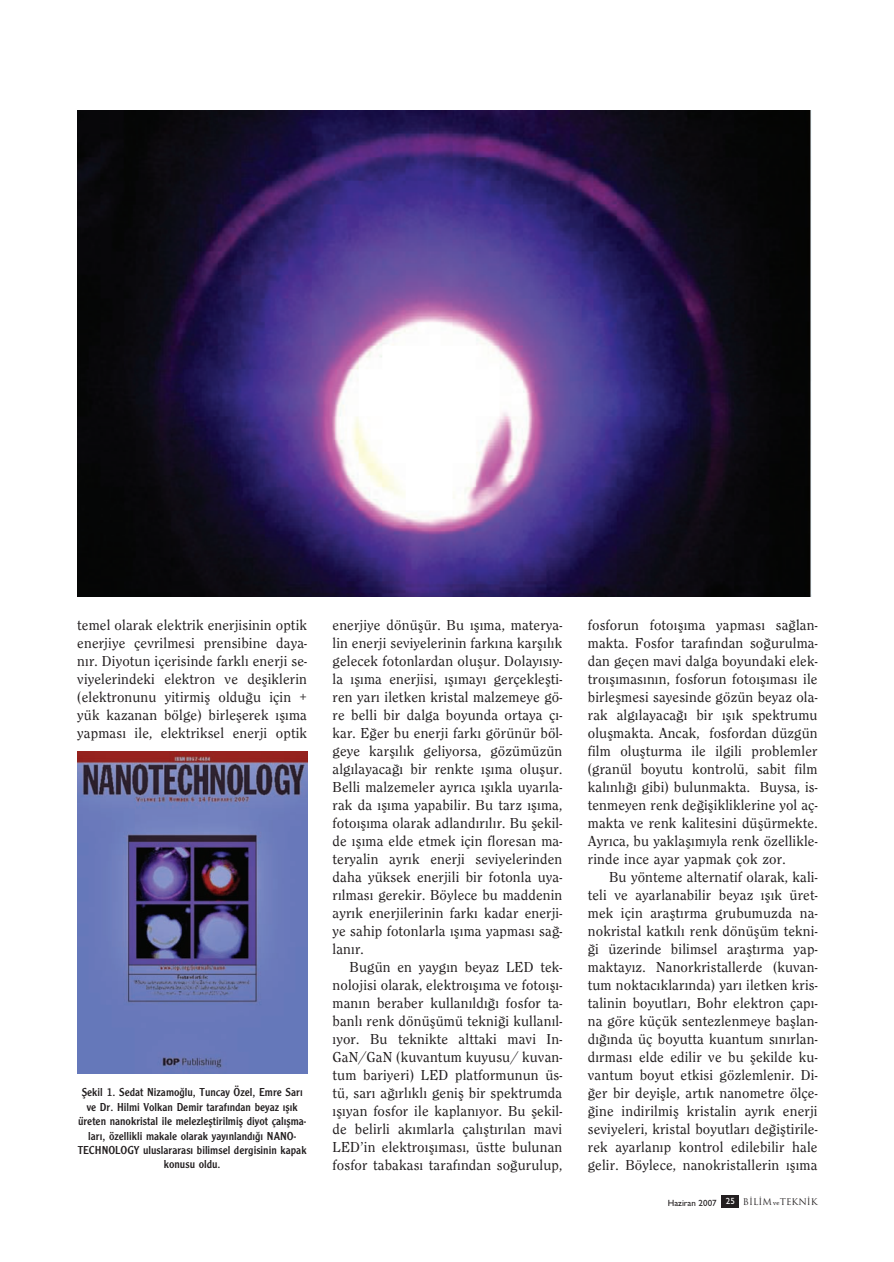
<style>
.page{position:relative;width:894px;height:1262px;background:#fff}
.page>*{position:absolute;margin:0;border:0;box-sizing:border-box;transform-origin:0 0}
.t1{font:500 15px/18px "Clearface";letter-spacing:.01em;color:#231f20;text-align:justify}
.t2{font:12px/14.4px "Clearface Gothic";color:#231f20;text-align:center}
.t3{font:500 9px "Gill Sans";color:#231f20}
.s1{font-family:"Trajan";font-weight:400}
.s2{font-family:"Bookman";font-weight:300;font-size:6px}
</style>
<div class="page">
<div style="left:721px;top:1195px;width:17px;height:13px;background:#231f20"></div>
<img style="left:77px;top:751px;width:231px;height:322px">
<img style="left:77px;top:111px;width:734px;height:485px">
<p class="t1" style="left:77px;top:616px;width:231px">temel olarak elektrik enerjisinin optik enerjiye çevrilmesi prensibine daya&shy;n›r. Diyotun içerisinde farkl› enerji se&shy;viyelerindeki elektron ve defliklerin (elektronunu yitirmifl oldu¤u için + yük kazanan bölge) birleflerek ›fl›ma yapmas› ile, elektriksel enerji optik</p>
<p class="t1" style="left:332px;top:616px;width:231px">enerjiye dönüflür. Bu ›fl›ma, materya&shy;lin enerji seviyelerinin fark›na karfl›l›k gelecek fotonlardan oluflur. Dolay›s›y&shy;la ›fl›ma enerjisi, ›fl›may› gerçekleflti&shy;ren yar› iletken kristal malzemeye gö&shy;re belli bir dalga boyunda ortaya ç›- kar. E¤er bu enerji fark› görünür böl&shy;geye karfl›l›k geliyorsa, gözümüzün alg›layaca¤› bir renkte ›fl›ma oluflur.<br>Belli malzemeler ayr›ca ›fl›kla uyar›la&shy;rak da ›fl›ma yapabilir. Bu tarz ›fl›ma, foto›fl›ma olarak adland›r›l›r. Bu flekil&shy;de ›fl›ma elde etmek için floresan ma&shy;teryalin ayr›k enerji seviyelerinden daha yüksek enerjili bir fotonla uya&shy;r›lmas› gerekir. Böylece bu maddenin ayr›k enerjilerinin fark› kadar enerji&shy;ye sahip fotonlarla ›fl›ma yapmas› sa¤- lan›r.</p>
<p class="t1" style="left:332px;top:958px;width:231px;text-indent:17px">Bugün en yayg›n beyaz LED tek&shy;nolojisi olarak, elektro›fl›ma ve foto›fl›- man›n beraber kullan›ld›¤› fosfor ta&shy;banl› renk dönüflümü tekni¤i kullan›l-›yor. Bu teknikte alttaki mavi In-GaN/GaN (kuvantum kuyusu/ kuvan&shy;tum bariyeri) LED platformunun üs&shy;tü, sar› a¤›rl›kl› genifl bir spektrumda ›fl›yan fosfor ile kaplan›yor. Bu flekil&shy;de belirli ak›mlarla çal›flt›r›lan mavi LED’in elektro›fl›mas›, üstte bulunan fosfor tabakas› taraf›ndan so¤urulup,</p>
<p class="t2" style="left:78px;top:1085px;width:230px">fiekil 1. Sedat Nizamo¤lu, Tuncay Özel, Emre Sar› ve Dr. Hilmi Volkan Demir taraf›ndan beyaz ›fl›k üreten nanokristal ile melezlefltirilmifl diyot çal›flma&shy;lar›, özellikli makale olarak yay›nland›¤› NANO-TECHNOLOGY uluslararas› bilimsel dergisinin kapak konusu oldu.</p>
<p class="t1" style="left:588px;top:616px;width:231px">fosforun foto›fl›ma yapmas› sa¤lan&shy;makta. Fosfor taraf›ndan so¤urulma&shy;dan geçen mavi dalga boyundaki elek&shy;tro›fl›mas›n›n, fosforun foto›fl›mas› ile birleflmesi sayesinde gözün beyaz ola&shy;rak alg›layaca¤› bir ›fl›k spektrumu oluflmakta. Ancak, fosfordan düzgün film oluflturma ile ilgili problemler (granül boyutu kontrolü, sabit film kal›nl›¤› gibi) bulunmakta. Buysa, is&shy;tenmeyen renk de¤iflikliklerine yol aç&shy;makta ve renk kalitesini düflürmekte.<br>Ayr›ca, bu yaklafl›m›yla renk özellikle&shy;rinde ince ayar yapmak çok zor.</p>
<p class="t1" style="left:588px;top:868px;width:231px;text-indent:21px">Bu yönteme alternatif olarak, kali&shy;teli ve ayarlanabilir beyaz ›fl›k üret&shy;mek için araflt›rma grubumuzda na&shy;nokristal katk›l› renk dönüflüm tekni-¤i üzerinde bilimsel araflt›rma yap&shy;maktay›z. Nanorkristallerde (kuvan&shy;tum noktac›klar›nda) yar› iletken kris&shy;talinin boyutlar›, Bohr elektron çap›- na göre küçük sentezlenmeye bafllan&shy;d›¤›nda üç boyutta kuantum s›n›rlan&shy;d›rmas› elde edilir ve bu flekilde ku&shy;vantum boyut etkisi gözlemlenir. Di-¤er bir deyiflle, art›k nanometre ölçe-¤ine indirilmifl kristalin ayr›k enerji seviyeleri, kristal boyutlar› de¤ifltirile&shy;rek ayarlan›p kontrol edilebilir hale gelir. Böylece, nanokristallerin ›fl›ma</p>
<p class="t3" style="left:667px;top:1197px;width:151px">Haziran 2007 <sup>25</sup> <span class="s1">B‹L‹M</span> <span class="s2">ve</span><span class="s1">TEKN‹K</span></p>
</div>
